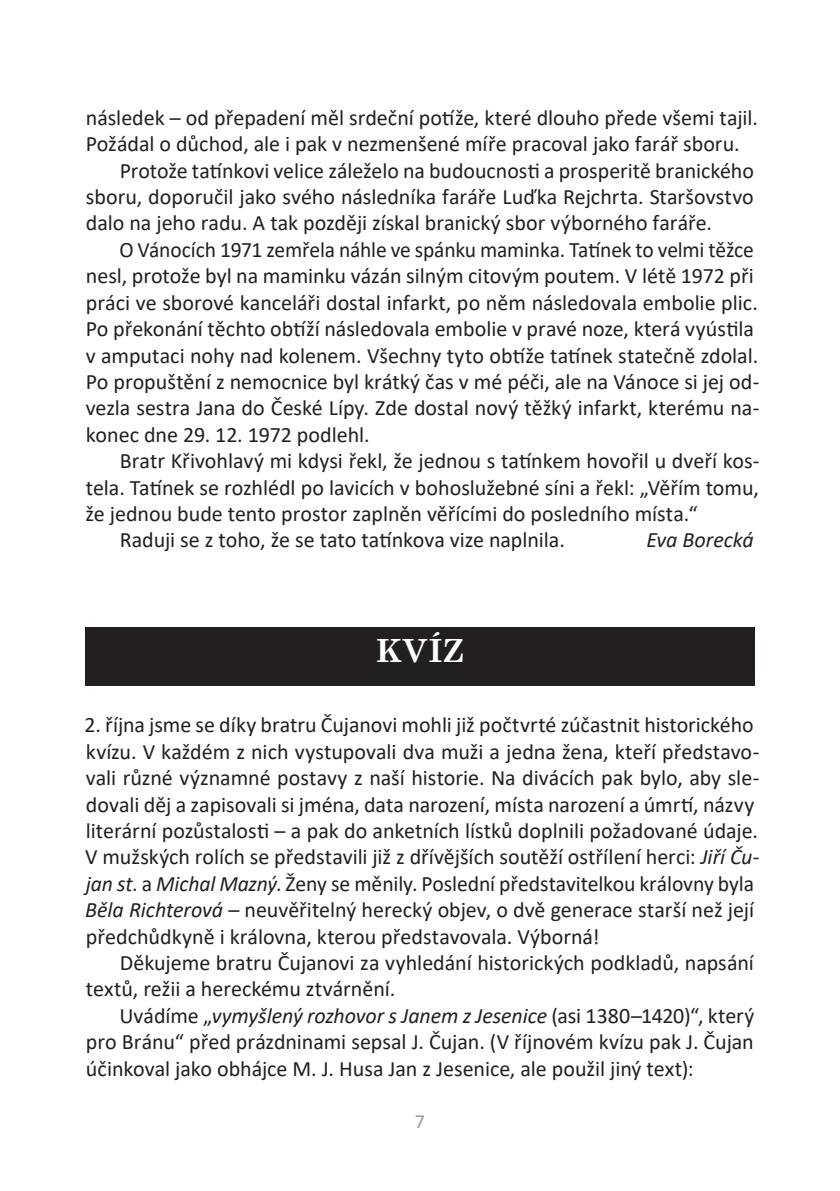
<style>
.page{position:relative;width:840px;height:1191px;background:#fff}
.page>*{position:absolute;margin:0;border:0;box-sizing:border-box;transform-origin:0 0}
.NADPIS_článku__v_čer{font:700 32px "Century Schoolbook";color:#fff}
.Odstavec_po_nadpisu{font:22px/26.4px "Calibri";color:#231f20}
.Odstavec_shora_odsaz{font:22px/26.4px "Calibri";letter-spacing:-.005em;color:#231f20;text-align:justify}
.t1{font:italic 22px "Calibri";letter-spacing:-.005em;color:#231f20}
.t2{font:20px "Calibri";color:#939598}
.s1{font-style:italic}
</style>
<div class="page">
<div style="left:85px;top:626px;width:669px;height:59px;background:#231f20"></div>
<p class="Odstavec_po_nadpisu" style="left:86px;top:105px;width:673px">následek – od přepadení měl srdeční potíže, které dlouho přede všemi tajil.<br>Požádal o důchod, ale i pak v nezmenšené míře pracoval jako farář sboru.</p>
<p class="Odstavec_po_nadpisu" style="left:86px;top:158px;width:669px;text-align:justify;text-indent:34px">Protože tatínkovi velice záleželo na budoucnosti a prosperitě branického sboru, doporučil jako svého následníka faráře Luďka Rejchrta. Staršovstvo dalo na jeho radu. A tak později získal branický sbor výborného faráře.</p>
<p class="Odstavec_po_nadpisu" style="left:86px;top:237px;width:675px;text-indent:34px">O Vánocích 1971 zemřela náhle ve spánku maminka. Tatínek to velmi těžce nesl, protože byl na maminku vázán silným citovým poutem. V létě 1972 při práci ve sborové kanceláři dostal infarkt, po něm následovala embolie plic.<br>Po překonání těchto obtíží následovala embolie v pravé noze, která vyústila v amputaci nohy nad kolenem. Všechny tyto obtíže tatínek statečně zdolal.<br>Po propuštění z nemocnice byl krátký čas v mé péči, ale na Vánoce si jej od&shy;vezla sestra Jana do České Lípy. Zde dostal nový těžký infarkt, kterému na&shy;konec dne 29. 12. 1972 podlehl.</p>
<p class="Odstavec_po_nadpisu" style="left:85px;top:448px;width:675px;text-align:justify;text-indent:34px">Bratr Křivohlavý mi kdysi řekl, že jednou s tatínkem hovořil u dveří kos&shy;tela. Tatínek se rozhlédl po lavicích v bohoslužebné síni a řekl: „Věřím tomu, že jednou bude tento prostor zaplněn věřícími do posledního místa.“</p>
<p class="Odstavec_po_nadpisu" style="left:120px;top:528px;width:446px">Raduji se z toho, že se tato tatínkova vize naplnila.</p>
<p class="t1" style="left:646px;top:525px;width:109px">Eva Borecká</p>
<p class="NADPIS_článku__v_čer" style="left:375px;top:625px;width:90px">KVÍZ</p>
<p class="Odstavec_po_nadpisu" style="left:85px;top:712px;width:676px">2. října jsme se díky bratru Čujanovi mohli již počtvrté zúčastnit historického kvízu. V každém z nich vystupovali dva muži a jedna žena, kteří představo&shy;vali různé významné postavy z naší historie. Na divácích pak bylo, aby sle&shy;dovali děj a zapisovali si jména, data narození, místa narození a úmrtí, názvy literární pozůstalosti – a pak do anketních lístků doplnili požadované údaje.<br>V mužských rolích se představili již z dřívějších soutěží ostřílení herci: <span class="s1">Jiří Ču&shy;jan st</span>. a <span class="s1">Michal Mazný</span>. Ženy se měnily. Poslední představitelkou královny byla <span class="s1">Běla Richterová</span> – neuvěřitelný herecký objev, o dvě generace starší než její předchůdkyně i královna, kterou představovala. Výborná!</p>
<p class="Odstavec_po_nadpisu" style="left:86px;top:950px;width:669px;text-indent:34px">Děkujeme bratru Čujanovi za vyhledání historických podkladů, napsání textů, režii a hereckému ztvárnění.</p>
<p class="Odstavec_shora_odsaz" style="left:86px;top:1003px;width:669px;text-indent:34px">Uvádíme „<span class="s1">vymyšlený rozhovor s Janem z Jesenice</span> (asi 1380–1420)“, který pro Bránu“ před prázdninami sepsal J. Čujan. (V říjnovém kvízu pak J. Čujan účinkoval jako obhájce M. J. Husa Jan z Jesenice, ale použil jiný text):</p>
<p class="t2" style="left:414px;top:1107px;width:12px">7</p>
</div>
